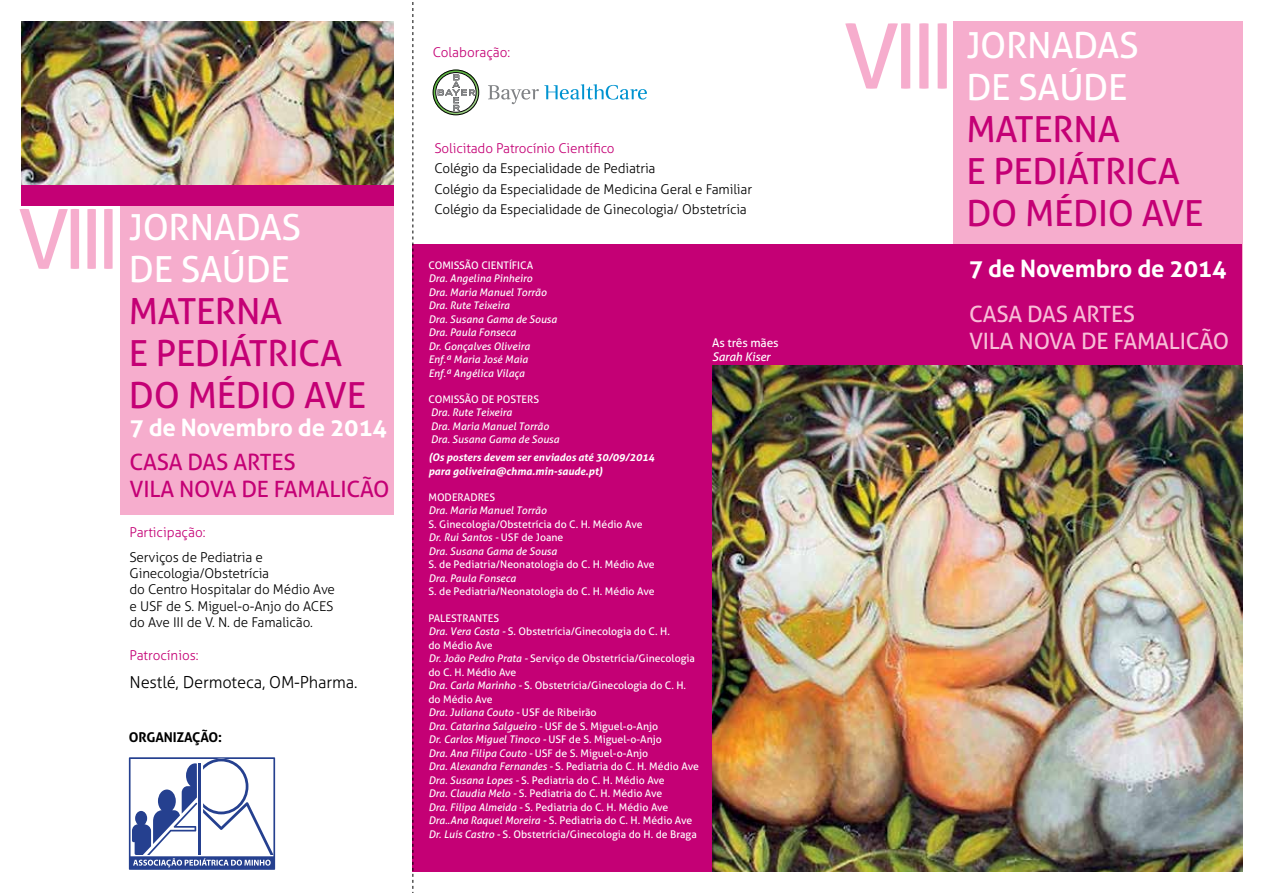
<style>
.page{position:relative;width:1263px;height:893px;background:#fff}
.page>*{position:absolute;margin:0;border:0;box-sizing:border-box;transform-origin:0 0}
.t1{font:90px "Aller";color:#f6adcd}
.t2{font:82.5px "Aller";color:#f6adcd}
.t3{font:36px/42px "Aller";letter-spacing:-.01em;color:#c40075}
.t4{font:36px/42px "Aller";letter-spacing:-.01em;color:#fff}
.t5{font:700 24px "Aller";letter-spacing:-.01em;color:#fff}
.t6{font:22.5px/27px "Aller";letter-spacing:-.01em;color:#f8bdd7}
.t7{font:22.5px/27px "Aller";letter-spacing:-.01em;color:#c40075}
.t8{font:300 16.5px "Aller";letter-spacing:-.01em;color:#000}
.t9{font:300 13.5px/16.2px "Aller";letter-spacing:-.01em;color:#000}
.t10{font:300 13.5px "Aller";letter-spacing:-.01em;color:#c40075}
.t11{font:700 13.5px "Aller";letter-spacing:-.01em;color:#000}
.t12{font:12px "Aller";color:#fff}
.t13{font:italic 12px "Aller";letter-spacing:-.01em;color:#fff}
.t14{font:10.5px/13.5px "Aller";color:#fff}
.t15{font:italic 10.5px/13.5px "Aller";color:#fff}
.t16{font:italic 700 10.5px/13.5px "Aller";color:#fff}
.s1{font-style:italic}
</style>
<div class="page">
<div style="left:953px;top:21px;width:289px;height:851px;background:#f6adcd"></div>
<div style="left:120px;top:202px;width:273px;height:312px;background:#f6adcd"></div>
<div style="left:412px;top:244px;width:830px;height:628px;background:#c40075"></div>
<img style="left:712px;top:365px;width:530px;height:507px">
<svg style="left:129px;top:757px;width:146px;height:113px"></svg>
<svg style="left:432px;top:69px;width:48px;height:47px"></svg>
<svg style="left:488px;top:84px;width:159px;height:20px"></svg>
<div style="left:21px;top:21px;width:372px;height:185px;background:#c40075"></div>
<img style="left:21px;top:21px;width:372px;height:164px">
<svg style="left:412px;top:2px;width:1px;height:891px"></svg>
<h2 class="t2" style="left:18px;top:189px;width:104px">VIII</h2>
<h3 class="t4" style="left:129px;top:206px;width:174px">Jornadas de Saúde</h3>
<h3 class="t3" style="left:129px;top:290px;width:239px">Materna<br>e Pediátri ca do Médio Ave</h3>
<h3 class="t5" style="left:129px;top:413px;width:259px">7 de Novembro de 2014</h3>
<h3 class="t7" style="left:129px;top:449px;width:262px">Casa das Artes<br>Vi la N ova de Famali cão</h3>
<p class="t10" style="left:129px;top:524px;width:78px">Participação:</p>
<p class="t9" style="left:129px;top:549px;width:207px">Serviços de Pediatria e<br>Ginecologia/Obstetrícia<br>do Centro Hospitalar do Médio Ave e USF de S. Miguel-o-Anjo do ACES do Ave III de V. N. de Famalicão.</p>
<p class="t10" style="left:129px;top:647px;width:71px">Patrocínios:</p>
<h3 class="t8" style="left:129px;top:672px;width:229px">Nestlé, Dermoteca, OM-Pharma.</h3>
<p class="t11" style="left:129px;top:729px;width:95px">Organização:</p>
<p class="t10" style="left:433px;top:44px;width:79px">Colaboração:</p>
<p class="t10" style="left:434px;top:140px;width:182px">Solicitado Patrocínio Científico</p>
<p class="t9" style="left:434px;top:158px;width:319px;line-height:20.4px">Colégio da Especialidade de Pediatria<br>Colégio da Especialidade de Medicina Geral e Familiar<br>Colégio da Especialidade de Ginecologia/ Obstetrícia</p>
<p class="t14" style="left:428px;top:258px;width:106px">Comi ssão Ci entífi ca</p>
<p class="t15" style="left:428px;top:272px;width:130px">Dra. Angelina Pinheiro<br>Dra. Maria Manuel Torrão<br>Dra. Rute Teixeira<br>Dra. Susana Gama de Sousa<br>Dra. Paula Fonseca<br>Dr. Gonçalves Oliveira<br>Enf.ª Maria José Maia<br>Enf.ª Angélica Vilaça</p>
<p class="t14" style="left:428px;top:392px;width:112px">Comi ssão de Posters</p>
<p class="t15" style="left:431px;top:406px;width:130px">Dra. Rute Teixeira<br>Dra. Maria Manuel Torrão<br>Dra. Susana Gama de Sousa</p>
<p class="t16" style="left:428px;top:451px;width:228px">(Os posters devem ser enviados até 30/09/2014 para goliveira@chma.min-saude.pt)</p>
<p class="t14" style="left:428px;top:490px;width:68px">Moderadres</p>
<p class="t15" style="left:428px;top:504px;width:120px">Dra. Maria Manuel Torrão</p>
<p class="t14" style="left:428px;top:517px;width:216px">S. Ginecologia/Obstetrícia do C. H. Médio Ave<br><span class="s1">Dr. Rui Santos -</span> USF de Joane<br><span class="s1">Dra. Susana Gama de Sousa</span></p>
<p class="t14" style="left:428px;top:558px;width:228px">S. de Pediatria/N eonatologia do C. H. Médio Ave</p>
<p class="t15" style="left:428px;top:571px;width:89px">Dra. Paula Fonseca</p>
<p class="t14" style="left:428px;top:585px;width:228px">S. de Pediatria/N eonatologia do C. H. Médio Ave</p>
<p class="t14" style="left:428px;top:611px;width:272px">Palestrantes<br><span class="s1">Dra. Vera Costa -</span> S. Obstetrícia/Ginecologia do C. H.<br>do Médio Ave<br><span class="s1">Dr. João Pedro Prata -</span> Serviço de Obstetrícia/Ginecologia do C. H. Médio Ave<br><span class="s1">Dra. Carla Marinho -</span> S. Obstetrícia/Ginecologia do C. H. do Médio Ave<br><span class="s1">Dra. Juliana Couto -</span> USF de Ribeirão<br><span class="s1">Dra. Catarina Salgueiro -</span> USF de S. Miguel-o-Anjo<br><span class="s1">Dr. Carlos Miguel Tinoco -</span> USF de S. Miguel-o-Anjo<br><span class="s1">Dra. Ana Filipa Couto -</span> USF de S. Miguel-o-Anjo<br><span class="s1">Dra. Alexandra Fernandes -</span> S. Pediatria do C. H. Médio Ave <span class="s1">Dra. Susana Lopes -</span> S. Pediatria do C. H. Médio Ave<br><span class="s1">Dra. Claudia Melo -</span> S. Pediatria do C. H. Médio Ave<br><span class="s1">Dra. Filipa Almeida -</span> S. Pediatria do C. H. Médio Ave <span class="s1">Dra..Ana Raquel Moreira -</span> S. Pediatria do C. H. Médio Ave <span class="s1">Dr. Luís Castro -</span> S. Obstetrícia/Ginecologia do H. de Braga</p>
<p class="t12" style="left:712px;top:335px;width:68px">As três mães</p>
<p class="t13" style="left:712px;top:349px;width:60px">Sarah Kiser</p>
<h1 class="t1" style="left:843px;top:2px;width:113px">VIII</h1>
<h3 class="t4" style="left:966px;top:25px;width:174px">Jornadas de Saúde</h3>
<h3 class="t3" style="left:966px;top:109px;width:239px">Materna<br>e Pediátri ca do Médio Ave</h3>
<h3 class="t5" style="left:969px;top:253px;width:259px">7 de Novembro de 2014</h3>
<h3 class="t6" style="left:969px;top:301px;width:262px">Casa das Artes<br>Vi la N ova de Famali cão</h3>
</div>
